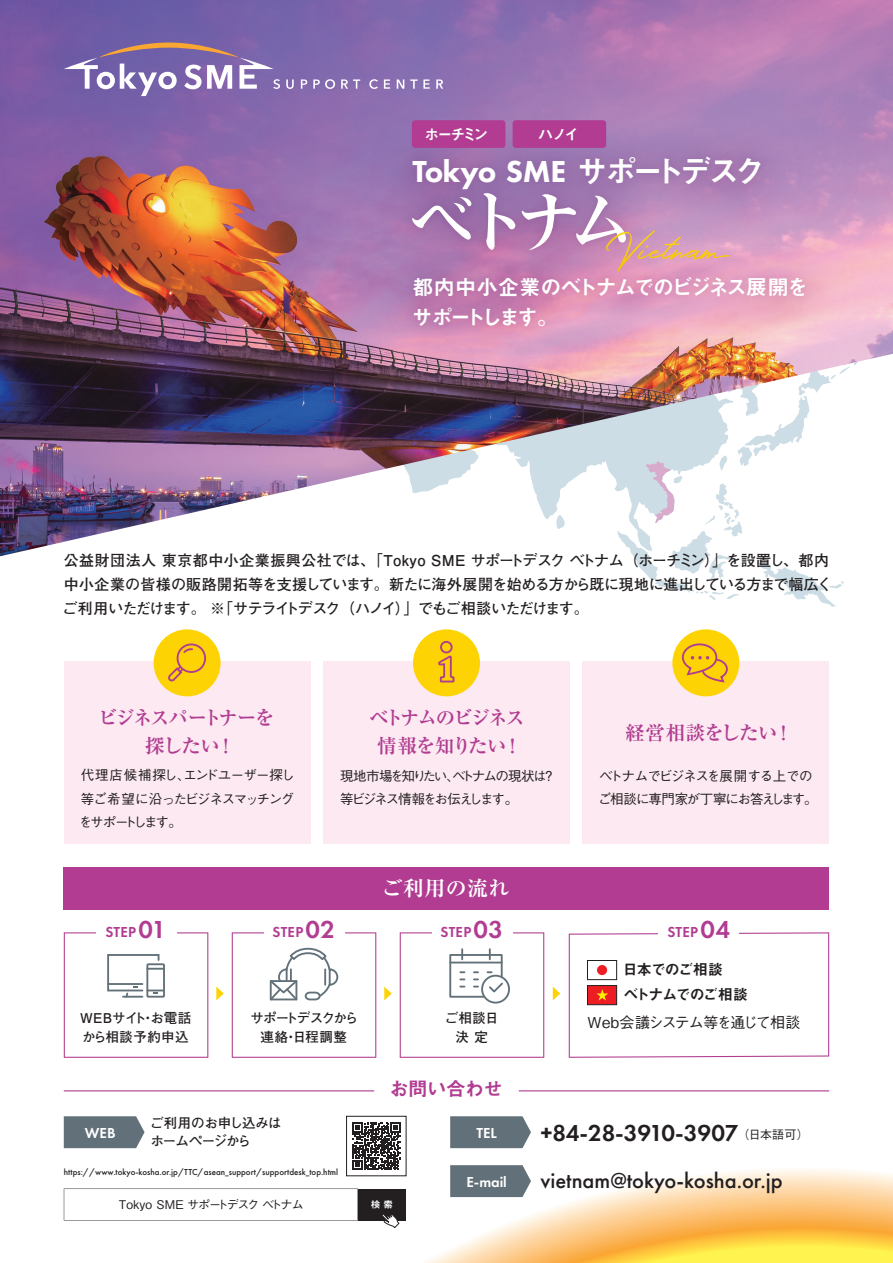
<style>
.page{position:relative;width:893px;height:1263px;background:#fff}
.page>*{position:absolute;margin:0;border:0;box-sizing:border-box;transform-origin:0 0}
.t1{font:43.2px "Holland";color:#fed304}
.t2{font:800 31.5px "Futura PT";letter-spacing:-.02em;color:#fff}
.t3{font:600 24px "Futura PT";letter-spacing:-.005em;color:#231f20}
.t4{font:500 22.5px "Futura PT";color:#231f20}
.t5{font:21px/30px "Midashi Go Pr 6 MB31";letter-spacing:-.075em;color:#fff}
.t6{font:700 21px "Ryumin Pr 6";letter-spacing:.02em;color:#fff}
.t7{font:700 19.5px/28.5px "Ryumin Pr 6";letter-spacing:-.105em;color:#b13c91;text-align:center}
.t8{font:700 19.5px/28.5px "Ryumin Pr 6";letter-spacing:-.075em;color:#b13c91;text-align:center}
.t9{font:700 19.5px "Ryumin Pr 6";letter-spacing:-.025em;color:#b13c91}
.t10{font:19.5px "Midashi Go Pr 6 MB31";letter-spacing:-.035em;color:#b13c91}
.t11{font:700 15px/24px "Futo Go B101 Pr 6";letter-spacing:-.035em;color:#231f20}
.t12{font:600 15px "Futura PT";letter-spacing:.02em;color:#b13c91}
.t13{font:500 15px "Gothic BBB Pr 6";letter-spacing:-.075em;color:#231f20}
.t14{font:600 15px "Futura PT";color:#fff}
.t15{font:15px "Midashi Go Pr 6 MB31";letter-spacing:-.075em;color:#231f20}
.t16{font:15px "Midashi Go Pr 6 MB31";letter-spacing:-.15em;color:#fff}
.t17{font:15px "Midashi Go Pr 6 MB31";letter-spacing:-.055em;color:#231f20}
.t18{font:500 13.5px/23.2px "Gothic BBB Pr 6";letter-spacing:-.1em;color:#231f20;text-align:justify}
.t19{font:500 13.5px/23.2px "Gothic BBB Pr 6";letter-spacing:-.07em;color:#231f20}
.t20{font:500 13.5px/23.2px "Gothic BBB Pr 6";letter-spacing:-.135em;color:#231f20}
.t21{font:700 13.5px/18.8px "Futo Go B101 Pr 6";letter-spacing:-.035em;color:#231f20;text-align:center}
.t22{font:700 13.5px/18.8px "Futo Go B101 Pr 6";letter-spacing:.03em;color:#231f20}
.t23{font:700 13.5px/18.8px "Futo Go B101 Pr 6";letter-spacing:-.065em;color:#231f20;text-align:center}
.t24{font:500 12px "Gothic BBB Pr 6";letter-spacing:-.075em;color:#231f20}
.t25{font:9.6px "Midashi Go Pr 6 MB31";color:#fff}
.t26{font:500 9px "Futura PT";color:#231f20}
.s1{font-family:"Midashi Go Pr 6 MB31";font-weight:400}
.s2{font-size:25.5px}
.s3{font-family:"Gothic BBB Pr 6";font-weight:500;font-size:12px}
</style>
<div class="page">
<svg style="left:633px;top:556px;width:211px;height:51px"></svg>
<img style="left:0;top:0;width:893px;height:556px">
<div style="left:583px;top:661px;width:246px;height:183px;background:#fce9f1"></div>
<div style="left:64px;top:661px;width:246px;height:183px;background:#fce9f1"></div>
<div style="left:323px;top:661px;width:247px;height:183px;background:#fce9f1"></div>
<div style="left:672px;top:629px;width:67px;height:67px;background:#fed304;border-radius:50%"></div>
<svg style="left:682px;top:643px;width:46px;height:40px"></svg>
<div style="left:413px;top:629px;width:67px;height:67px;background:#fed304;border-radius:50%"></div>
<div style="left:440px;top:641px;width:13px;height:12px;border:2px solid #b13c91;border-radius:50%"></div>
<svg style="left:438px;top:655px;width:17px;height:28px"></svg>
<div style="left:154px;top:629px;width:67px;height:67px;background:#fed304;border-radius:50%"></div>
<svg style="left:168px;top:643px;width:38px;height:39px"></svg>
<div style="left:64px;top:867px;width:765px;height:43px;background:#b13c91"></div>
<hr style="left:64px;top:1090px;width:310px;height:1px;background:#b13c91">
<hr style="left:519px;top:1090px;width:310px;height:1px;background:#b13c91">
<svg style="left:425px;top:1165px;width:468px;height:98px"></svg>
<svg style="left:450px;top:1116px;width:81px;height:32px;background:#6b7981"></svg>
<img style="left:351px;top:96px;width:471px;height:227px">
<img style="left:395px;top:142px;width:381px;height:74px">
<img style="left:352px;top:216px;width:513px;height:171px">
<img style="left:399px;top:264px;width:420px;height:81px">
<div style="left:412px;top:120px;width:93px;height:28px;background:#b13c91;border-radius:3px"></div>
<div style="left:513px;top:120px;width:93px;height:28px;background:#b13c91;border-radius:3px"></div>
<svg style="left:216px;top:986px;width:8px;height:14px"></svg>
<svg style="left:384px;top:986px;width:8px;height:14px"></svg>
<svg style="left:553px;top:987px;width:7px;height:13px"></svg>
<svg style="left:64px;top:932px;width:144px;height:126px"></svg>
<svg style="left:232px;top:932px;width:144px;height:126px"></svg>
<svg style="left:400px;top:932px;width:144px;height:126px"></svg>
<svg style="left:569px;top:932px;width:260px;height:126px"></svg>
<div style="left:659px;top:927px;width:80px;height:8px;background:#fff"></div>
<div style="left:587px;top:960px;width:30px;height:20px;border:1px solid #231f20"></div>
<div style="left:597px;top:965px;width:10px;height:10px;background:#ee1d23;border-radius:50%"></div>
<svg style="left:64px;top:1116px;width:81px;height:32px;background:#6c7a81"></svg>
<svg style="left:64px;top:1188px;width:294px;height:32px"></svg>
<div style="left:358px;top:1188px;width:48px;height:32px;background:#231f20"></div>
<svg style="left:381px;top:1214px;width:19px;height:14px"></svg>
<div style="left:346px;top:1116px;width:60px;height:60px;background:#fff;border:1px solid #231f20"></div>
<svg style="left:352px;top:1122px;width:48px;height:48px"></svg>
<svg style="left:286px;top:79px;width:8px;height:10px"></svg>
<svg style="left:301px;top:79px;width:6px;height:10px"></svg>
<svg style="left:436px;top:79px;width:7px;height:10px"></svg>
<svg style="left:341px;top:79px;width:19px;height:10px"></svg>
<svg style="left:384px;top:79px;width:6px;height:10px"></svg>
<svg style="left:397px;top:79px;width:7px;height:10px"></svg>
<svg style="left:410px;top:79px;width:20px;height:10px"></svg>
<svg style="left:313px;top:79px;width:22px;height:10px"></svg>
<svg style="left:369px;top:79px;width:9px;height:10px"></svg>
<svg style="left:64px;top:43px;width:216px;height:53px;background:#937eb2"></svg>
<p class="t16" style="left:424px;top:122px;width:66px">ホーチミン</p>
<p class="t16" style="left:538px;top:122px;width:43px">ハノイ</p>
<h2 class="t2" style="left:412px;top:152px;width:355px">Tokyo SME <span class="s1">サポートデスク</span></h2>
<h1 class="t1" style="left:408px;top:217px;width:324px"><sup>ベトナム</sup>Vietnam</h1>
<h3 class="t5" style="left:412px;top:271px;width:398px">都内中小企業のベトナムでのビジネス展開をサポートします。</h3>
<p class="t11" style="left:63px;top:548px;width:771px">公益財団法人 東京都中小企業振興公社では、「Tokyo SME サポートデスク ベトナム（ホーチミン）」を設置し、都内中小企業の皆様の販路開拓等を支援しています。新たに海外展開を始める方から既に現地に進出している方まで幅広くご利用いただけます。 ※「サテライトデスク（ハノイ）」でもご相談いただけます。</p>
<h3 class="t8" style="left:98px;top:702px;width:178px">ビジネスパートナーを探したい！</h3>
<p class="t18" style="left:79px;top:763px;width:217px">代理店候補探し、エンドユーザー探し等ご希望に沿ったビジネスマッチングをサポートします。</p>
<h3 class="t7" style="left:369px;top:702px;width:157px">ベトナムのビジネス情報を知りたい！</h3>
<p class="t20" style="left:340px;top:763px;width:217px">現地市場を知りたい、ベトナムの現状は？等ビジネス情報をお伝えします。</p>
<h3 class="t6" style="left:381px;top:872px;width:130px">ご利用の流れ</h3>
<h3 class="t9" style="left:625px;top:717px;width:170px">経営相談をしたい！</h3>
<p class="t19" style="left:598px;top:763px;width:221px">ベトナムでビジネスを展開する上でのご相談に専門家が丁寧にお答えします。</p>
<p class="t12" style="left:105px;top:923px;width:62px">STEP<span class="s2">01</span></p>
<p class="t22" style="left:80px;top:1008px;width:113px">WEBサイト・お電話から相談予約申込</p>
<p class="t12" style="left:273px;top:923px;width:64px">STEP<span class="s2">02</span></p>
<p class="t23" style="left:250px;top:1008px;width:110px">サポートデスクから連絡・日程調整</p>
<p class="t12" style="left:440px;top:923px;width:64px">STEP<span class="s2">03</span></p>
<p class="t12" style="left:667px;top:923px;width:64px">STEP<span class="s2">04</span></p>
<p class="t17" style="left:623px;top:957px;width:102px">日本でのご相談</p>
<p class="t13" style="left:587px;top:1011px;width:215px">Web会議システム等を通じて相談</p>
<p class="t15" style="left:623px;top:983px;width:126px">ベトナムでのご相談</p>
<p class="t21" style="left:445px;top:1008px;width:55px">ご相談日決 定</p>
<h3 class="t10" style="left:389px;top:1073px;width:115px">お問い合わせ</h3>
<p class="t14" style="left:85px;top:1123px;width:32px">WEB</p>
<p class="t21" style="left:150px;top:1114px;width:133px;line-height:18px;text-align:left">ご利用のお申し込みはホームページから</p>
<p class="t14" style="left:476px;top:1123px;width:22px">TEL</p>
<h3 class="t3" style="left:540px;top:1118px;width:270px">+84-28-3910-3907 <span class="s3">（日本語可）</span></h3>
<p class="t26" style="left:64px;top:1166px;width:276px">https://www.tokyo-kosha.or.jp/TTC/asean_support/supportdesk_top.html</p>
<p class="t14" style="left:466px;top:1172px;width:42px">E-mail</p>
<h3 class="t4" style="left:540px;top:1167px;width:244px">vietnam@tokyo-kosha.or.jp</h3>
<p class="t24" style="left:119px;top:1195px;width:186px">Tokyo SME サポートデスク ベトナム</p>
<p class="t25" style="left:371px;top:1197px;width:24px">検 索</p>
</div>
